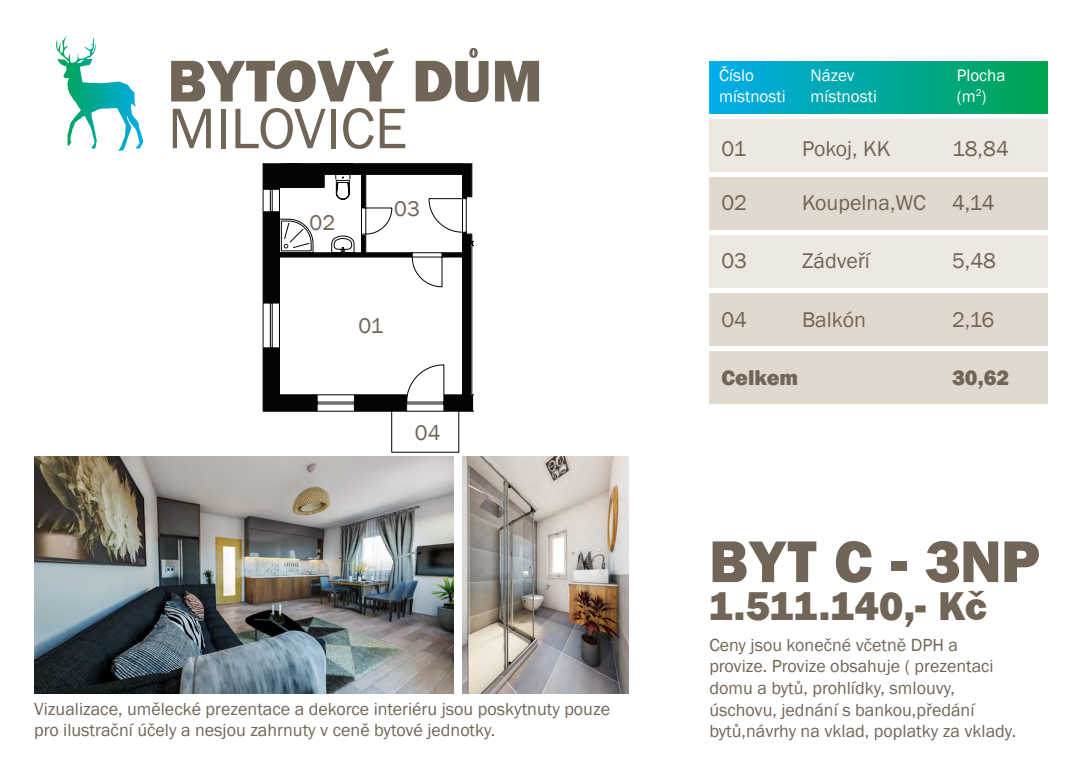
<style>
.page{position:relative;width:1081px;height:773px;background:#fff}
.page>*{position:absolute;margin:0;border:0;box-sizing:border-box;transform-origin:0 0}
.t1{font:800 59.12px "Frankfurt Gothic";color:#716557}
.t2{font:59.12px "Franklin Gothic";color:#716557}
.t3{font:800 40.38px "Frankfurt Gothic";color:#716557}
.t4{font:21.88px "Franklin Gothic";color:#716557}
.t5{font:800 21.88px "Franklin Gothic";color:#716557}
.t6{font:18px/21.6px "Franklin Gothic";color:#716557}
.t7{font:17.12px/20.5px "Franklin Gothic";color:#fff}
</style>
<div class="page">
<div style="left:709px;top:293px;width:339px;height:53px;background:#e1d9cd"></div>
<hr style="left:992px;top:248px;width:1px;height:147px;background:#040503">
<hr style="left:896px;top:174px;width:1px;height:37px;background:#040503">
<hr style="left:829px;top:174px;width:1px;height:67px;background:#040503">
<hr style="left:829px;top:245px;width:1px;height:150px;background:#040503">
<hr style="left:981px;top:245px;width:1px;height:150px;background:#040503">
<hr style="left:820px;top:174px;width:1px;height:67px;background:#040503">
<hr style="left:752px;top:174px;width:1px;height:37px;background:#040503">
<hr style="left:654px;top:174px;width:1px;height:37px;background:#040503">
<hr style="left:537px;top:174px;width:1px;height:67px;background:#040503">
<hr style="left:527px;top:163px;width:1px;height:78px;background:#040503">
<hr style="left:820px;top:245px;width:1px;height:150px;background:#040503">
<hr style="left:711px;top:245px;width:1px;height:150px;background:#040503">
<hr style="left:707px;top:245px;width:1px;height:150px;background:#040503">
<hr style="left:1080px;top:163px;width:1px;height:248px;background:#040503">
<svg style="left:1080px;top:163px;width:1px;height:88px"></svg>
<hr style="left:891px;top:174px;width:1px;height:37px;background:#040503">
<hr style="left:756px;top:174px;width:1px;height:37px;background:#040503">
<svg style="left:654px;top:195px;width:1px;height:16px"></svg>
<hr style="left:392px;top:452px;width:67px;height:1px;background:#040503">
<svg style="left:1080px;top:394px;width:1px;height:17px"></svg>
<svg style="left:263px;top:163px;width:210px;height:289px"></svg>
<div style="left:709px;top:61px;width:339px;height:53px;background:linear-gradient(to right,#00adec,#00a54e)"></div>
<div style="left:709px;top:119px;width:339px;height:53px;background:#ede8e1"></div>
<div style="left:709px;top:177px;width:339px;height:53px;background:#e1d9cd"></div>
<div style="left:709px;top:235px;width:339px;height:53px;background:#ede8e1"></div>
<svg style="left:56px;top:39px;width:87px;height:112px"></svg>
<div style="left:709px;top:351px;width:339px;height:52px;background:#e1d9cd"></div>
<img style="left:34px;top:456px;width:419px;height:237px">
<img style="left:463px;top:456px;width:165px;height:237px">
<h1 class="t1" style="left:168px;top:46px;width:376px">BYTOVÝ DŮM</h1>
<h1 class="t2" style="left:168px;top:92px;width:241px">MILOVICE</h1>
<p class="t4" style="left:310px;top:209px;width:27px">02</p>
<p class="t4" style="left:394px;top:195px;width:27px">03</p>
<p class="t4" style="left:358px;top:312px;width:26px">01</p>
<p class="t4" style="left:415px;top:419px;width:27px">04</p>
<p class="t6" style="left:34px;top:698px;width:577px">Vizualizace, umělecké prezentace a dekorce interiéru jsou poskytnuty pouze pro ilustrační účely a nesjou zahrnuty v ceně bytové jednotky.</p>
<p class="t7" style="left:719px;top:65px;width:68px">Číslo místnosti</p>
<p class="t7" style="left:810px;top:65px;width:68px">Název místnosti</p>
<p class="t7" style="left:957px;top:65px;width:50px">Plocha (m<sup>2</sup>)</p>
<p class="t4" style="left:721px;top:135px;width:26px">01</p>
<p class="t4" style="left:802px;top:135px;width:90px">Pokoj, KK</p>
<p class="t4" style="left:952px;top:135px;width:58px">18,84</p>
<p class="t4" style="left:721px;top:189px;width:27px">02</p>
<p class="t4" style="left:802px;top:189px;width:194px">Koupelna,WC 4,14</p>
<p class="t4" style="left:721px;top:246px;width:27px">03</p>
<p class="t4" style="left:802px;top:246px;width:69px">Zádveří</p>
<p class="t4" style="left:952px;top:246px;width:45px">5,48</p>
<p class="t4" style="left:721px;top:306px;width:27px">04</p>
<p class="t4" style="left:802px;top:306px;width:66px">Balkón</p>
<p class="t4" style="left:952px;top:306px;width:44px">2,16</p>
<p class="t5" style="left:721px;top:364px;width:78px">Celkem</p>
<p class="t5" style="left:952px;top:364px;width:59px">30,62</p>
<h1 class="t1" style="left:709px;top:526px;width:332px">BYT C - 3NP</h1>
<h2 class="t3" style="left:709px;top:581px;width:279px">1.511.140,- Kč</h2>
<p class="t6" style="left:709px;top:634px;width:308px">Ceny jsou konečné včetně DPH a provize. Provize obsahuje ( prezentaci domu a bytů, prohlídky, smlouvy, úschovu, jednání s bankou,předání bytů,návrhy na vklad, poplatky za vklady.</p>
</div>
